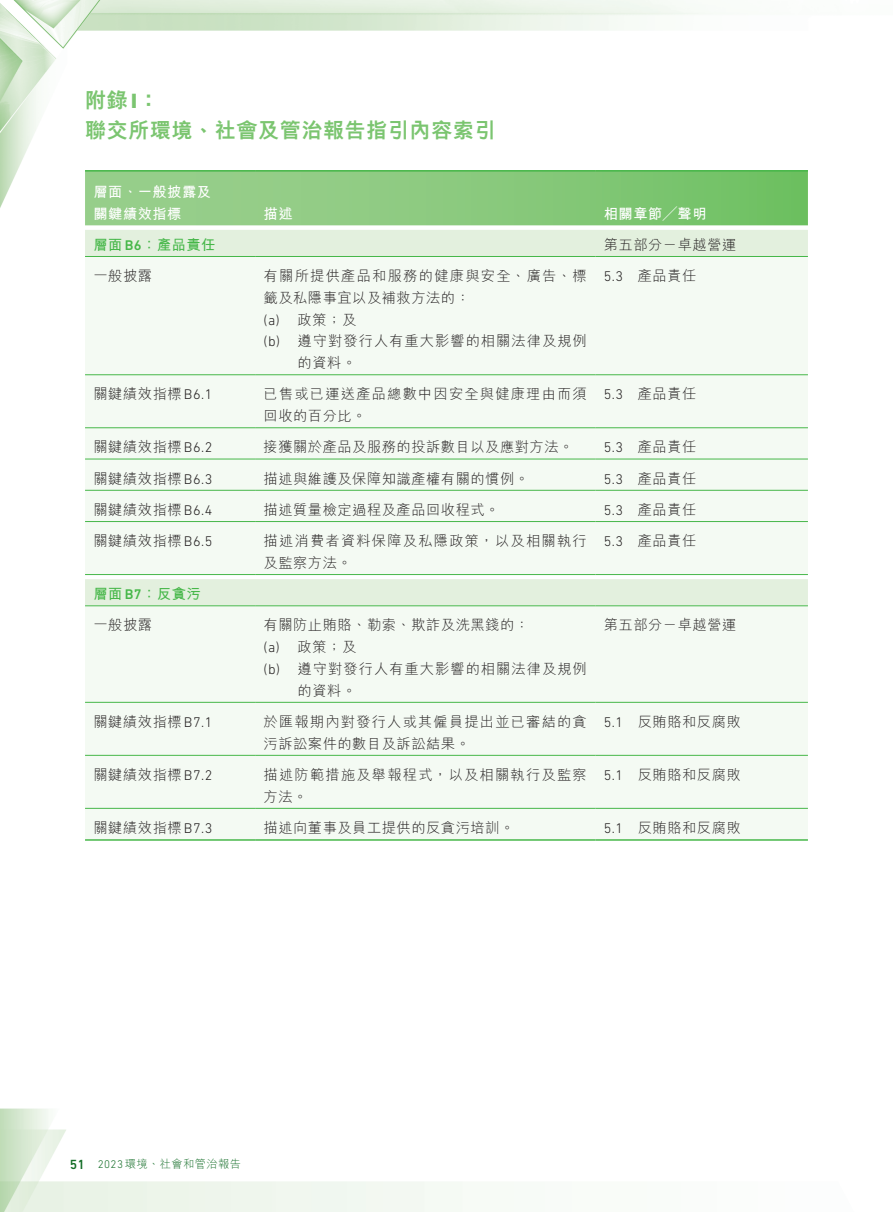
<style>
.page{position:relative;width:893px;height:1212px;background:#fff}
.page>*{position:absolute;margin:0;border:0;box-sizing:border-box;transform-origin:0 0}
.t1{font:800 21px/29.7px "M Hei HK";letter-spacing:.03em;color:#7bc570}
._1__內文{font:300 14.25px "M Hei HK";letter-spacing:.035em;color:#231f20}
._1__內文-2{font:300 14.25px "M Hei HK";letter-spacing:.085em;color:#231f20}
._1__內文-3{font:300 14.25px "DIN Next LT Pro";color:#231f20}
._1__內文-4{font:300 14.25px "M Hei HK";letter-spacing:.07em;color:#231f20}
._1__內文-5{font:700 14.25px "M Hei HK";letter-spacing:.035em;color:#fff}
._1__內文-6{font:300 14.25px "M Hei HK";letter-spacing:.09em;color:#231f20}
._1__內文-7{font:700 14.25px "M Hei HK";letter-spacing:.035em;color:#46b749}
.t2{font:500 13.5px "DIN Next LT Pro";color:#136d27}
.t3{font:300 11.25px "M Hei HK";letter-spacing:.035em;color:#136d27}
.s1{font-family:"Akko Pro";font-weight:700}
.s2{font-family:"DIN Next LT Pro";font-weight:500}
.s3{font-family:"DIN Next LT Pro"}
</style>
<div class="page">
<img style="left:0;top:0;width:808px;height:1212px">
<svg style="left:85px;top:172px;width:723px;height:53px;background:#88c87b"></svg>
<div style="left:85px;top:230px;width:723px;height:26px;background:#e3f0de"></div>
<div style="left:85px;top:257px;width:723px;height:582px;background:#f4faf3"></div>
<hr style="left:85px;top:170px;width:170px;height:2px;background:#46b749">
<hr style="left:255px;top:170px;width:340px;height:2px;background:#46b749">
<hr style="left:595px;top:170px;width:213px;height:2px;background:#46b749">
<hr style="left:85px;top:256px;width:170px;height:1px;background:#46b749">
<hr style="left:255px;top:256px;width:340px;height:1px;background:#46b749">
<hr style="left:595px;top:256px;width:213px;height:1px;background:#46b749">
<hr style="left:85px;top:374px;width:170px;height:1px;background:#46b749">
<hr style="left:255px;top:374px;width:340px;height:1px;background:#46b749">
<hr style="left:595px;top:374px;width:213px;height:1px;background:#46b749">
<hr style="left:85px;top:427px;width:170px;height:1px;background:#46b749">
<hr style="left:255px;top:427px;width:340px;height:1px;background:#46b749">
<hr style="left:595px;top:427px;width:213px;height:1px;background:#46b749">
<hr style="left:85px;top:459px;width:170px;height:1px;background:#46b749">
<hr style="left:255px;top:459px;width:340px;height:1px;background:#46b749">
<hr style="left:595px;top:459px;width:213px;height:1px;background:#46b749">
<hr style="left:85px;top:490px;width:170px;height:1px;background:#46b749">
<hr style="left:255px;top:490px;width:340px;height:1px;background:#46b749">
<hr style="left:595px;top:490px;width:213px;height:1px;background:#46b749">
<hr style="left:85px;top:521px;width:170px;height:1px;background:#46b749">
<hr style="left:255px;top:521px;width:340px;height:1px;background:#46b749">
<hr style="left:595px;top:521px;width:213px;height:1px;background:#46b749">
<hr style="left:85px;top:574px;width:170px;height:1px;background:#46b749">
<hr style="left:255px;top:574px;width:340px;height:1px;background:#46b749">
<hr style="left:595px;top:574px;width:213px;height:1px;background:#46b749">
<hr style="left:85px;top:605px;width:170px;height:1px;background:#46b749">
<hr style="left:255px;top:605px;width:340px;height:1px;background:#46b749">
<hr style="left:595px;top:605px;width:213px;height:1px;background:#46b749">
<hr style="left:85px;top:702px;width:170px;height:1px;background:#46b749">
<hr style="left:255px;top:702px;width:340px;height:1px;background:#46b749">
<hr style="left:595px;top:702px;width:213px;height:1px;background:#46b749">
<hr style="left:85px;top:755px;width:170px;height:1px;background:#46b749">
<hr style="left:255px;top:755px;width:340px;height:1px;background:#46b749">
<hr style="left:595px;top:755px;width:213px;height:1px;background:#46b749">
<hr style="left:85px;top:808px;width:170px;height:1px;background:#46b749">
<hr style="left:255px;top:808px;width:340px;height:1px;background:#46b749">
<hr style="left:595px;top:808px;width:213px;height:1px;background:#46b749">
<hr style="left:85px;top:839px;width:170px;height:2px;background:#46b749">
<hr style="left:255px;top:839px;width:340px;height:2px;background:#46b749">
<hr style="left:595px;top:839px;width:213px;height:2px;background:#46b749">
<h1 class="t1" style="left:85px;top:85px;width:412px">附錄<span class="s1">I</span>：<br>聯交所環境、社會及管治報告指引內容索引</h1>
<p class="_1__內文-5" style="left:94px;top:181px;width:119px">層面、一般披露及</p>
<p class="_1__內文-5" style="left:94px;top:203px;width:89px">關鍵績效指標</p>
<p class="_1__內文-5" style="left:264px;top:203px;width:30px">描述</p>
<p class="_1__內文-7" style="left:94px;top:234px;width:124px">層面<span class="s2">B6</span>：產品責任</p>
<p class="_1__內文" style="left:94px;top:269px;width:60px">一般披露</p>
<p class="_1__內文-6" style="left:264px;top:269px;width:325px">有關所提供產品和服務的健康與安全、廣告、標</p>
<p class="_1__內文" style="left:264px;top:290px;width:208px">籤及私隱事宜以及補救方法的：</p>
<p class="_1__內文" style="left:298px;top:312px;width:60px">政策；及</p>
<p class="_1__內文-3" style="left:264px;top:311px;width:18px">a( )</p>
<p class="_1__內文-3" style="left:264px;top:333px;width:18px">b( )</p>
<p class="_1__內文-4" style="left:298px;top:334px;width:291px">遵守對發行人有重大影響的相關法律及規例</p>
<p class="_1__內文" style="left:298px;top:356px;width:60px">的資料。</p>
<p class="_1__內文" style="left:94px;top:387px;width:120px">關鍵績效指標<span class="s3">B6.1</span></p>
<p class="_1__內文-2" style="left:264px;top:387px;width:325px">已售或已運送產品總數中因安全與健康理由而須</p>
<p class="_1__內文" style="left:264px;top:409px;width:104px">回收的百分比。</p>
<p class="_1__內文" style="left:94px;top:440px;width:120px">關鍵績效指標<span class="s3">B6.2</span></p>
<p class="_1__內文" style="left:264px;top:440px;width:311px">接獲關於產品及服務的投訴數目以及應對方法。</p>
<p class="_1__內文" style="left:94px;top:471px;width:120px">關鍵績效指標<span class="s3">B6.3</span></p>
<p class="_1__內文" style="left:264px;top:471px;width:267px">描述與維護及保障知識產權有關的慣例。</p>
<p class="_1__內文" style="left:94px;top:502px;width:120px">關鍵績效指標<span class="s3">B6.4</span></p>
<p class="_1__內文" style="left:264px;top:502px;width:237px">描述質量檢定過程及產品回收程式。</p>
<p class="_1__內文" style="left:94px;top:534px;width:120px">關鍵績效指標<span class="s3">B6.5</span></p>
<p class="_1__內文-2" style="left:264px;top:534px;width:325px">描述消費者資料保障及私隱政策，以及相關執行</p>
<p class="_1__內文" style="left:264px;top:555px;width:90px">及監察方法。</p>
<p class="_1__內文-7" style="left:94px;top:583px;width:109px">層面<span class="s2">B7</span>：反貪污</p>
<p class="_1__內文" style="left:94px;top:618px;width:60px">一般披露</p>
<p class="_1__內文" style="left:264px;top:618px;width:267px">有關防止賄賂、勒索、欺詐及洗黑錢的：</p>
<p class="_1__內文-3" style="left:264px;top:639px;width:18px">a( )</p>
<p class="_1__內文" style="left:298px;top:640px;width:60px">政策；及</p>
<p class="_1__內文-3" style="left:264px;top:661px;width:18px">b( )</p>
<p class="_1__內文-4" style="left:298px;top:661px;width:291px">遵守對發行人有重大影響的相關法律及規例</p>
<p class="_1__內文" style="left:298px;top:683px;width:60px">的資料。</p>
<p class="_1__內文" style="left:94px;top:714px;width:120px">關鍵績效指標<span class="s3">B7.1</span></p>
<p class="_1__內文-2" style="left:264px;top:714px;width:325px">於匯報期內對發行人或其僱員提出並已審結的貪</p>
<p class="_1__內文" style="left:264px;top:736px;width:208px">污訴訟案件的數目及訴訟結果。</p>
<p class="_1__內文" style="left:94px;top:767px;width:120px">關鍵績效指標<span class="s3">B7.2</span></p>
<p class="_1__內文-2" style="left:264px;top:767px;width:325px">描述防範措施及舉報程式，以及相關執行及監察</p>
<p class="_1__內文" style="left:264px;top:789px;width:45px">方法。</p>
<p class="_1__內文" style="left:94px;top:820px;width:120px">關鍵績效指標<span class="s3">B7.3</span></p>
<p class="_1__內文" style="left:264px;top:820px;width:252px">描述向董事及員工提供的反貪污培訓。</p>
<p class="_1__內文-5" style="left:604px;top:203px;width:104px">相關章節╱聲明</p>
<p class="_1__內文" style="left:604px;top:237px;width:134px">第五部分－卓越營運</p>
<p class="_1__內文-3" style="left:604px;top:268px;width:21px">5.3</p>
<p class="_1__內文" style="left:638px;top:269px;width:60px">產品責任</p>
<p class="_1__內文-3" style="left:604px;top:386px;width:21px">5.3</p>
<p class="_1__內文" style="left:638px;top:387px;width:60px">產品責任</p>
<p class="_1__內文-3" style="left:604px;top:439px;width:21px">5.3</p>
<p class="_1__內文" style="left:638px;top:440px;width:60px">產品責任</p>
<p class="_1__內文-3" style="left:604px;top:471px;width:21px">5.3</p>
<p class="_1__內文" style="left:638px;top:471px;width:60px">產品責任</p>
<p class="_1__內文-3" style="left:604px;top:502px;width:21px">5.3</p>
<p class="_1__內文" style="left:638px;top:502px;width:60px">產品責任</p>
<p class="_1__內文-3" style="left:604px;top:533px;width:21px">5.3</p>
<p class="_1__內文" style="left:638px;top:534px;width:60px">產品責任</p>
<p class="_1__內文" style="left:604px;top:618px;width:134px">第五部分－卓越營運</p>
<p class="_1__內文-3" style="left:604px;top:714px;width:21px">5.1</p>
<p class="_1__內文" style="left:638px;top:714px;width:104px">反賄賂和反腐敗</p>
<p class="_1__內文-3" style="left:604px;top:767px;width:21px">5.1</p>
<p class="_1__內文" style="left:638px;top:767px;width:104px">反賄賂和反腐敗</p>
<p class="_1__內文-3" style="left:604px;top:820px;width:21px">5.1</p>
<p class="_1__內文" style="left:638px;top:820px;width:104px">反賄賂和反腐敗</p>
<p class="t2" style="left:70px;top:1156px;width:17px">51</p>
<p class="t3" style="left:98px;top:1158px;width:145px"><span class="s3">2023</span> 環境、社會和管治報告</p>
</div>
